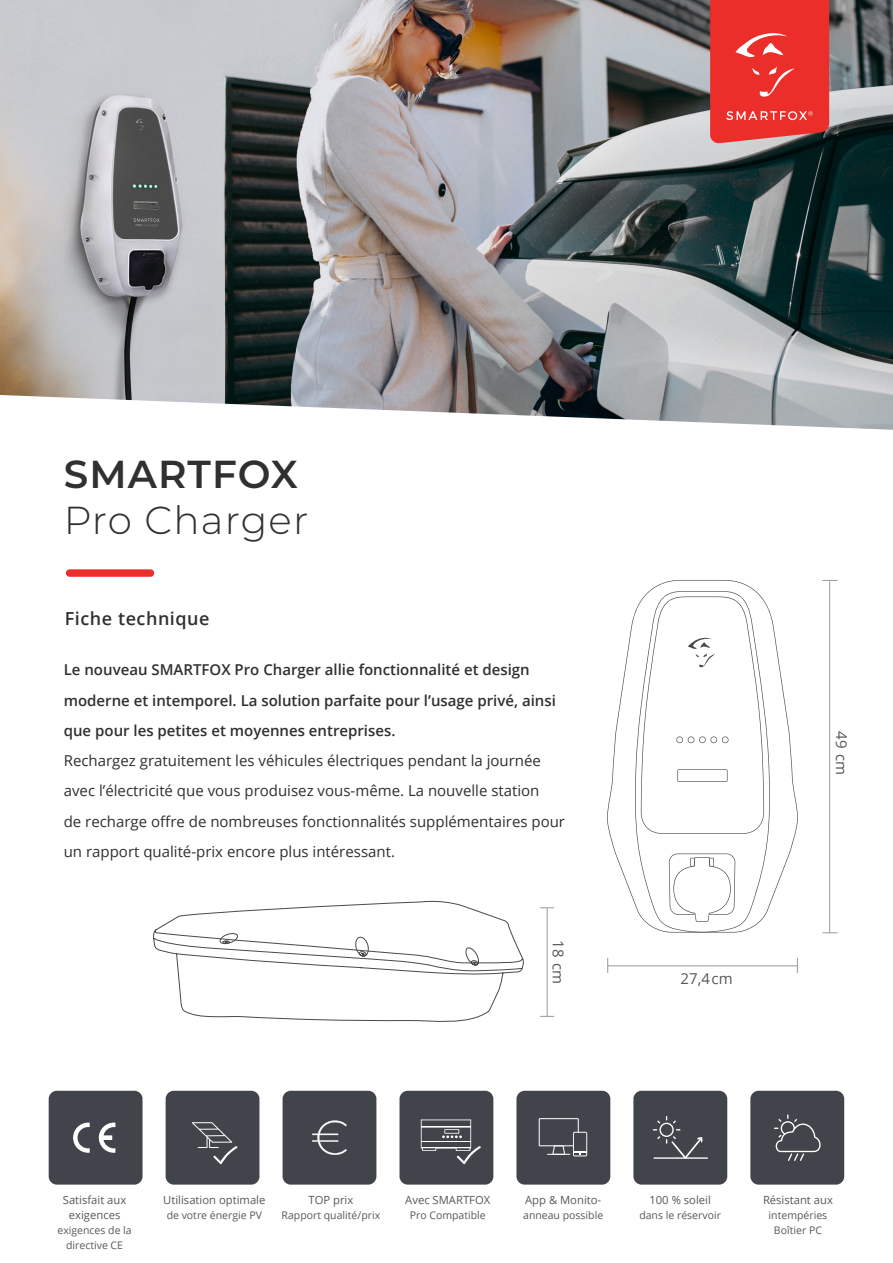
<style>
.page{position:relative;width:893px;height:1263px;background:#fff}
.page>*{position:absolute;margin:0;border:0;box-sizing:border-box;transform-origin:0 0}
.t1{font:300 39px "Montserrat";letter-spacing:.03em;color:#312f30}
.t2{font:600 39px "Montserrat";letter-spacing:.03em;color:#312f30}
.t3{font:600 18px "Open Sans";letter-spacing:.03em;color:#312f30}
.Product_Description_Text{font:15px "Open Sans";color:#312f30}
.Product_Description_Text-2{font:600 15px "Open Sans";color:#312f30}
.Product_Description_Text-3{font:15px "Open Sans";color:#57585a}
.quality-facts{font:11.25px "Open Sans";color:#57585a}
.quality-facts-2{font:10.5px "Open Sans";color:#57585a}
</style>
<div class="page">
<img style="left:0;top:0;width:893px;height:395px">
<svg style="left:2px;top:395px;width:891px;height:35px"></svg>
<div style="left:49px;top:1091px;width:94px;height:93px;background:#41444b;border-radius:8px"></div>
<svg style="left:73px;top:1122px;width:17px;height:31px"></svg>
<svg style="left:99px;top:1122px;width:16px;height:31px"></svg>
<div style="left:166px;top:1091px;width:93px;height:93px;background:#41444b;border-radius:8px"></div>
<svg style="left:192px;top:1122px;width:45px;height:42px"></svg>
<div style="left:283px;top:1091px;width:93px;height:93px;background:#41444b;border-radius:8px"></div>
<svg style="left:312px;top:1120px;width:35px;height:35px"></svg>
<div style="left:399px;top:1091px;width:94px;height:93px;background:#41444b;border-radius:8px"></div>
<svg style="left:421px;top:1119px;width:60px;height:45px"></svg>
<div style="left:633px;top:1091px;width:94px;height:93px;background:#41444b;border-radius:8px"></div>
<hr style="left:653px;top:1157px;width:55px;height:2px;background:#fff">
<svg style="left:653px;top:1116px;width:50px;height:43px"></svg>
<div style="left:516px;top:1091px;width:94px;height:93px;background:#41444b;border-radius:8px"></div>
<svg style="left:539px;top:1118px;width:48px;height:38px"></svg>
<div style="left:750px;top:1091px;width:94px;height:93px;background:#41444b;border-radius:8px"></div>
<svg style="left:774px;top:1114px;width:47px;height:47px"></svg>
<hr style="left:607px;top:965px;width:191px;height:1px;background:#999a9b">
<svg style="left:607px;top:958px;width:1px;height:15px"></svg>
<svg style="left:797px;top:958px;width:1px;height:15px"></svg>
<svg style="left:607px;top:580px;width:191px;height:322px"></svg>
<svg style="left:634px;top:591px;width:137px;height:341px"></svg>
<svg style="left:669px;top:853px;width:66px;height:69px"></svg>
<svg style="left:641px;top:596px;width:123px;height:238px"></svg>
<svg style="left:822px;top:932px;width:16px;height:1px"></svg>
<hr style="left:829px;top:581px;width:1px;height:352px;background:#999a9b">
<svg style="left:822px;top:580px;width:16px;height:1px"></svg>
<hr style="left:547px;top:908px;width:1px;height:108px;background:#999a9b">
<svg style="left:540px;top:1016px;width:14px;height:1px"></svg>
<svg style="left:540px;top:907px;width:14px;height:1px"></svg>
<svg style="left:153px;top:900px;width:371px;height:122px"></svg>
<svg style="left:219px;top:932px;width:261px;height:36px"></svg>
<svg style="left:710px;top:0;width:119px;height:143px;background:#e73a35"></svg>
<div style="left:66px;top:569px;width:88px;height:8px;background:#eb2e29;border-radius:4px"></div>
<p class="t2" style="left:64px;top:446px;width:236px">SMARTFOX</p>
<p class="t1" style="left:64px;top:494px;width:246px">Pro Charger</p>
<p class="t3" style="left:65px;top:606px;width:146px">Fiche technique</p>
<p class="Product_Description_Text-2" style="left:64px;top:660px;width:468px">Le nouveau SMARTFOX Pro Charger allie fonctionnalité et design</p>
<p class="Product_Description_Text-2" style="left:64px;top:690px;width:494px">moderne et intemporel. La solution parfaite pour l’usage privé, ainsi</p>
<p class="Product_Description_Text-2" style="left:64px;top:720px;width:333px">que pour les petites et moyennes entreprises.</p>
<p class="Product_Description_Text" style="left:64px;top:750px;width:479px">Rechargez gratuitement les véhicules électriques pendant la journée</p>
<p class="Product_Description_Text" style="left:64px;top:781px;width:477px">avec l’électricité que vous produisez vous-même. La nouvelle station</p>
<p class="Product_Description_Text" style="left:64px;top:811px;width:503px">de recharge offre de nombreuses fonctionnalités supplémentaires pour</p>
<p class="Product_Description_Text" style="left:64px;top:841px;width:333px">un rapport qualité-prix encore plus intéressant.</p>
<p class="Product_Description_Text-3" style="left:569px;top:940px;width:45px;rotate:90deg">18 cm</p>
<p class="Product_Description_Text-3" style="left:681px;top:968px;width:54px">27,4 cm</p>
<p class="Product_Description_Text-3" style="left:852px;top:731px;width:45px;rotate:90deg">49 cm</p>
<p class="quality-facts" style="left:63px;top:1192px;width:65px">Satisfait aux</p>
<p class="quality-facts" style="left:69px;top:1207px;width:53px">exigences</p>
<p class="quality-facts-2" style="left:57px;top:1223px;width:76px">exigences de la</p>
<p class="quality-facts-2" style="left:66px;top:1238px;width:58px">directive CE</p>
<p class="quality-facts" style="left:163px;top:1192px;width:104px">Utilisation optimale</p>
<p class="quality-facts-2" style="left:167px;top:1208px;width:97px">de votre énergie PV</p>
<p class="quality-facts" style="left:308px;top:1192px;width:46px">TOP prix</p>
<p class="quality-facts-2" style="left:282px;top:1208px;width:100px">Rapport qualité/prix</p>
<p class="quality-facts" style="left:405px;top:1192px;width:87px">Avec SMARTFOX</p>
<p class="quality-facts-2" style="left:410px;top:1208px;width:78px">Pro Compatible</p>
<p class="quality-facts" style="left:525px;top:1192px;width:78px">App &amp; Monito-</p>
<p class="quality-facts-2" style="left:523px;top:1208px;width:82px">anneau possible</p>
<p class="quality-facts" style="left:649px;top:1192px;width:63px">100 % soleil</p>
<p class="quality-facts-2" style="left:639px;top:1208px;width:83px">dans le réservoir</p>
<p class="quality-facts" style="left:763px;top:1192px;width:71px">Résistant aux</p>
<p class="quality-facts-2" style="left:769px;top:1208px;width:60px">intempéries</p>
<p class="quality-facts-2" style="left:774px;top:1223px;width:50px">Boîtier PC</p>
</div>
